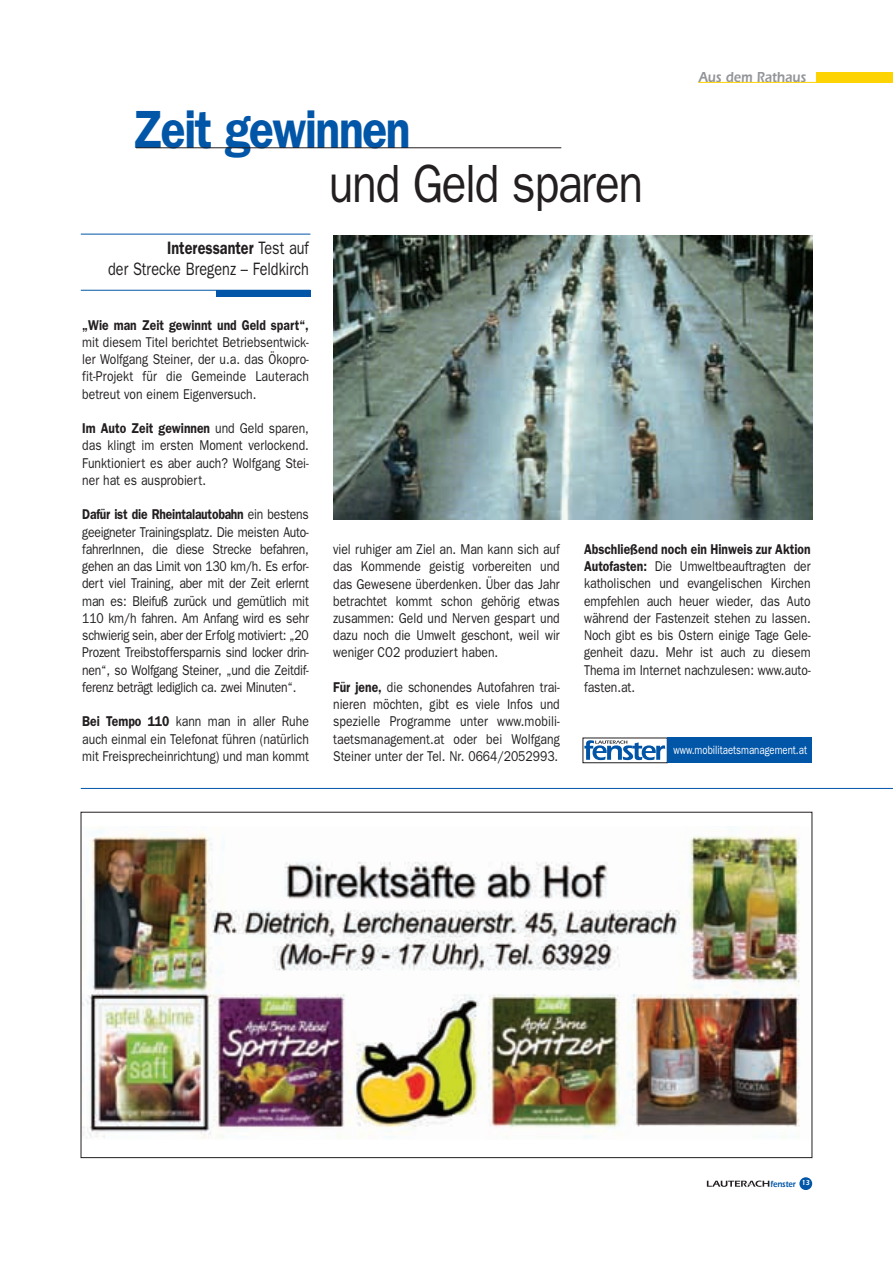
<style>
.page{position:relative;width:893px;height:1263px;background:#fff}
.page>*{position:absolute;margin:0;border:0;box-sizing:border-box;transform-origin:0 0}
.t1{font:54px "Franklin Gothic";letter-spacing:-.03em;color:#231f20;scale:.85 1}
.t2{font:600 54px "Franklin Gothic";letter-spacing:-.03em;color:#0156a8;scale:.85 1}
.t3{font:18px/21.6px "Franklin Gothic";color:#231f20;text-align:right;scale:.8 1}
.t4{font:600 15px "Itc Eras";color:#939598;scale:.85 1}
.t5{font:14.25px/17.2px "Franklin Gothic";color:#231f20;text-align:justify;scale:.85 1}
.t6{font:600 14.25px "Franklin Gothic";color:#231f20;scale:.85 1}
.t7{font:12px "Franklin Gothic";color:#fff;scale:.8 1}
.t8{font:600 9px "Itc Eras";color:#0156a8;scale:.85 1}
.s1{font-weight:600}
</style>
<div class="page">
<hr style="left:81px;top:234px;width:229px;height:1px;background:#0156a8">
<hr style="left:81px;top:290px;width:229px;height:1px;background:#0156a8">
<div style="left:216px;top:290px;width:94px;height:7px;background:#0156a8"></div>
<img style="left:333px;top:235px;width:479px;height:284px">
<hr style="left:136px;top:148px;width:425px;height:1px;background:#231f20">
<div style="left:583px;top:738px;width:85px;height:25px;border:1px solid #231f20"></div>
<svg style="left:584px;top:740px;width:81px;height:20px"></svg>
<div style="left:668px;top:738px;width:144px;height:25px;background:#0156a8"></div>
<div style="left:799px;top:1177px;width:13px;height:13px;background:#0156a8;border-radius:50%"></div>
<svg style="left:707px;top:1180px;width:62px;height:7px"></svg>
<div style="left:816px;top:72px;width:77px;height:11px;background:#fed304"></div>
<hr style="left:698px;top:82px;width:119px;height:1px;background:#fed304">
<img style="left:83px;top:826px;width:717px;height:313px">
<hr style="left:81px;top:788px;width:812px;height:1px;background:#0156a8">
<h1 class="t2" style="left:132px;top:111px;width:329px">Zeit gewinnen</h1>
<h1 class="t1" style="left:329px;top:165px;width:371px">und Geld sparen</h1>
<p class="t3" style="left:108px;top:238px;width:253px"><span class="s1">Interessanter</span> Test auf<br>der Strecke Bregenz – Feldkirch</p>
<p class="t4" style="left:699px;top:72px;width:128px">Aus dem Rathaus</p>
<p class="t6" style="left:82px;top:320px;width:268px">„Wie man Zeit gewinnt und Geld spart“,</p>
<p class="t5" style="left:82px;top:335px;width:268px">mit diesem Titel berichtet Betriebsentwick&shy;ler Wolfgang Steiner, der u.a. das Ökopro&shy;fit-Projekt für die Gemeinde Lauterach betreut von einem Eigenversuch.</p>
<p class="t5" style="left:82px;top:421px;width:268px"><span class="s1">Im Auto Zeit gewinnen</span> und Geld sparen, das klingt im ersten Moment verlockend.<br>Funktioniert es aber auch? Wolfgang Stei&shy;ner hat es ausprobiert.</p>
<p class="t5" style="left:82px;top:507px;width:268px"><span class="s1">Dafür ist die Rheintalautobahn</span> ein bestens geeigneter Trainingsplatz. Die meisten Auto&shy;fahrerInnen, die diese Strecke befahren, gehen an das Limit von 130 km/h. Es erfor&shy;dert viel Training, aber mit der Zeit erlernt man es: Bleifuß zurück und gemütlich mit 110 km/h fahren. Am Anfang wird es sehr schwierig sein, aber der Erfolg motiviert: „20<br>Prozent Treibstoffersparnis sind locker drin&shy;nen“, so Wolfgang Steiner, „und die Zeitdif&shy;ferenz beträgt lediglich ca. zwei Minuten“.</p>
<p class="t5" style="left:82px;top:714px;width:268px"><span class="s1">Bei Tempo 110</span> kann man in aller Ruhe auch einmal ein Telefonat führen (natürlich mit Freisprecheinrichtung) und man kommt</p>
<p class="t5" style="left:333px;top:542px;width:268px">viel ruhiger am Ziel an. Man kann sich auf das Kommende geistig vorbereiten und das Gewesene überdenken. Über das Jahr betrachtet kommt schon gehörig etwas zusammen: Geld und Nerven gespart und dazu noch die Umwelt geschont, weil wir weniger CO2 produziert haben.</p>
<p class="t5" style="left:333px;top:680px;width:268px"><span class="s1">Für jene,</span> die schonendes Autofahren trai&shy;nieren möchten, gibt es viele Infos und spezielle Programme unter www.mobili&shy;taetsmanagement.at oder bei Wolfgang Steiner unter der Tel. Nr. 0664/2052993.</p>
<p class="t5" style="left:584px;top:542px;width:268px"><span class="s1">Abschließend noch ein Hinweis zur Aktion Autofasten:</span> Die Umweltbeauftragten der katholischen und evangelischen Kirchen empfehlen auch heuer wieder, das Auto während der Fastenzeit stehen zu lassen.<br>Noch gibt es bis Ostern einige Tage Gele&shy;genheit dazu. Mehr ist auch zu diesem Thema im Internet nachzulesen: www.auto&shy;fasten.at.</p>
<p class="t7" style="left:673px;top:746px;width:169px">www.mobilitaetsmanagement.at</p>
<p class="t8" style="left:770px;top:1181px;width:48px">fenster <sup>13</sup></p>
</div>
